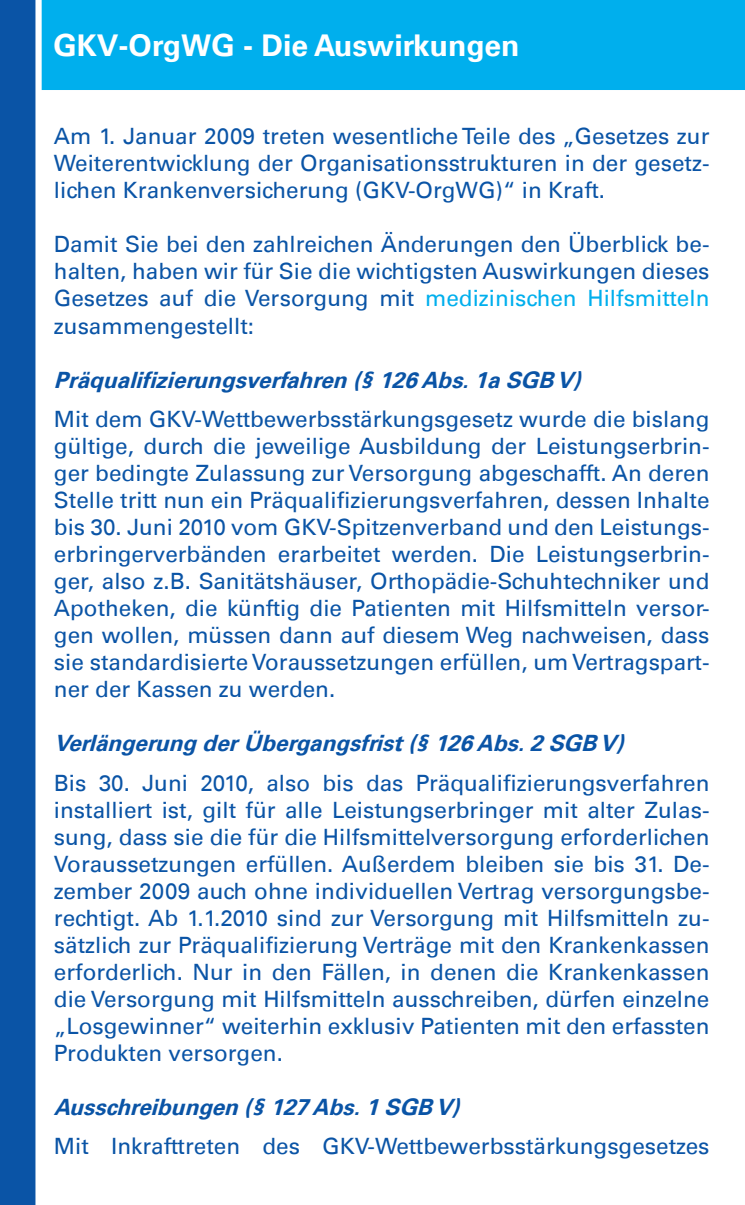
<style>
.page{position:relative;width:745px;height:1205px;background:#fff}
.page>*{position:absolute;margin:0;border:0;box-sizing:border-box;transform-origin:0 0}
.t1{font:700 30px "Univers LT";color:#fff}
.t2{font:22.5px/27px "Univers LT";color:#0a54a6;text-align:justify}
.t3{font:italic 700 22.5px "Univers LT";color:#0a54a6}
.s1{color:#00afed}
</style>
<div class="page">
<div style="left:0;top:0;width:35px;height:1205px;background:#0a54a6"></div>
<div style="left:42px;top:0;width:702px;height:90px;background:#00afed"></div>
<p class="t1" style="left:54px;top:28px;width:467px">GKV-OrgWG - Die Auswirkungen</p>
<p class="t2" style="left:54px;top:123px;width:656px">Am 1. Januar 2009 treten wesentliche Teile des „Gesetzes zur Weiterentwicklung der Organisationsstrukturen in der gesetz&shy;lichen Krankenversicherung (GKV-OrgWG)“ in Kraft.</p>
<p class="t2" style="left:54px;top:231px;width:656px">Damit Sie bei den zahlreichen Änderungen den Überblick be&shy;halten, haben wir für Sie die wichtigsten Auswirkungen dieses Gesetzes auf die Versorgung mit <span class="s1">medizinischen Hilfsmitteln </span>zusammengestellt:</p>
<p class="t3" style="left:54px;top:366px;width:534px">Präqualifizierungsverfahren (§126Abs.1aSGB V)</p>
<p class="t2" style="left:54px;top:406px;width:656px">Mit dem GKV-Wettbewerbsstärkungsgesetz wurde die bislang gültige, durch die jeweilige Ausbildung der Leistungserbrin&shy;ger bedingte Zulassung zur Versorgung abgeschafft. An deren Stelle tritt nun ein Präqualifizierungsverfahren, dessen Inhalte bis 30. Juni 2010 vom GKV-Spitzenverband und den Leistungs&shy;erbringerverbänden erarbeitet werden. Die Leistungserbrin&shy;ger, also z.B. Sanitätshäuser, Orthopädie-Schuhtechniker und Apotheken, die künftig die Patienten mit Hilfsmitteln versor&shy;gen wollen, müssen dann auf diesem Weg nachweisen, dass sie standardisierte Voraussetzungen erfüllen, um Vertragspart&shy;ner der Kassen zu werden.</p>
<p class="t3" style="left:54px;top:730px;width:577px">Verlängerung derÜbergangsfrist(§126Abs.2SGB V)</p>
<p class="t2" style="left:54px;top:769px;width:656px">Bis 30. Juni 2010, also bis das Präqualifizierungsverfahren installiert ist, gilt für alle Leistungserbringer mit alter Zulas&shy;sung, dass sie die für die Hilfsmittelversorgung erforderlichen Voraussetzungen erfüllen. Außerdem bleiben sie bis 31. De&shy;zember 2009 auch ohne individuellen Vertrag versorgungsbe&shy;rechtigt. Ab 1.1.2010 sind zur Versorgung mit Hilfsmitteln zu&shy;sätzlich zur Präqualifizierung Verträge mit den Krankenkassen erforderlich. Nur in den Fällen, in denen die Krankenkassen die Versorgung mit Hilfsmitteln ausschreiben, dürfen einzelne „Losgewinner“ weiterhin exklusiv Patienten mit den erfassten Produkten versorgen.</p>
<p class="t3" style="left:54px;top:1093px;width:413px">Ausschreibungen (§127Abs.1SGB V)</p>
<p class="t2" style="left:54px;top:1133px;width:656px">Mit Inkrafttreten des GKV-Wettbewerbsstärkungsgesetzes</p>
</div>
